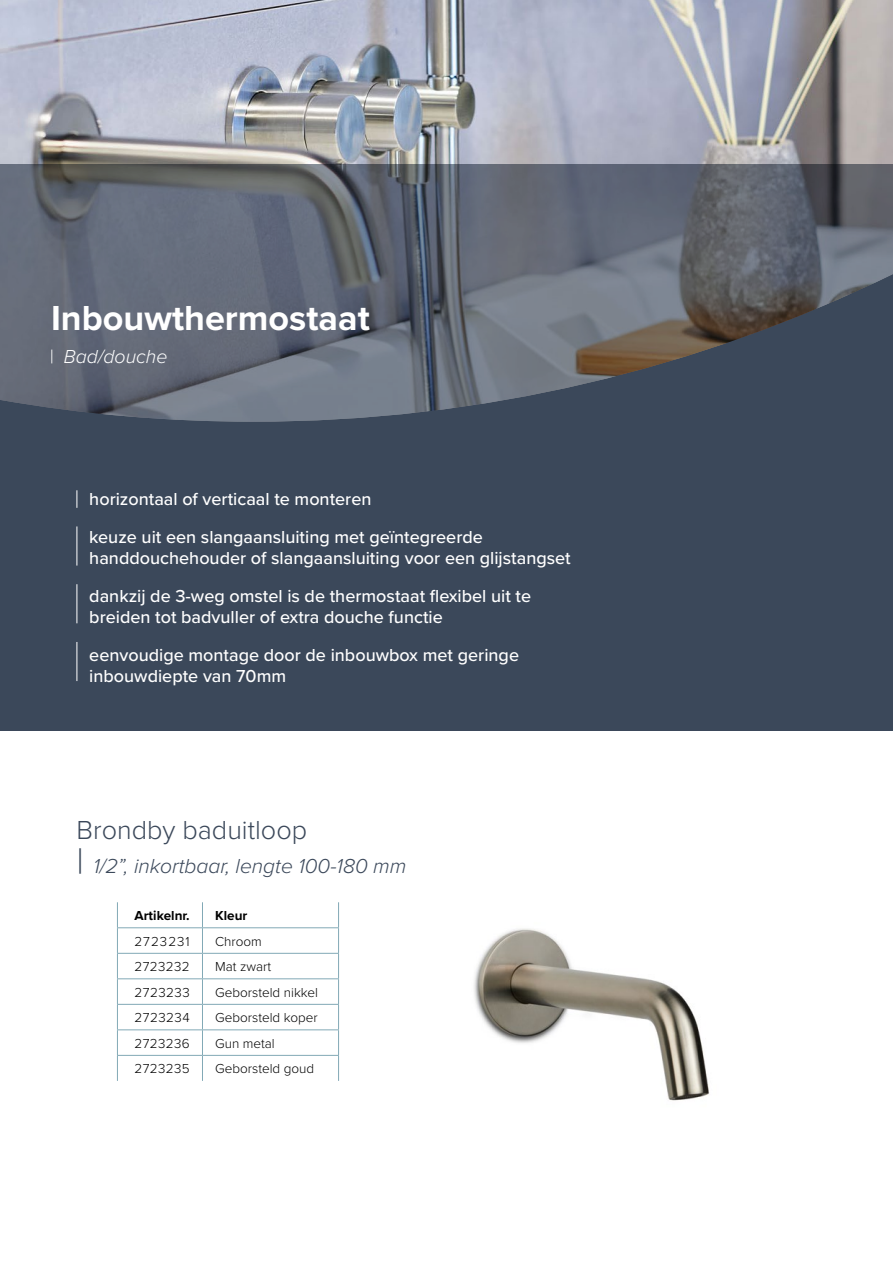
<style>
.page{position:relative;width:893px;height:1263px;background:#fff}
.page>*{position:absolute;margin:0;border:0;box-sizing:border-box;transform-origin:0 0}
.t1{font:700 36px "Proxima Nova";color:#fff}
.Artikel_titel{font:300 27px "Proxima Nova";color:#3b485a}
.Artikel_omschrijving{font:italic 300 21px "Proxima Nova";color:#3b485a}
.Subline_title{font:italic 300 19.5px "Proxima Nova";color:#fff}
.Lopende_tekst_wit{font:500 18px/21px "Proxima Nova";color:#fff}
.Artikelnummer{font:300 13.5px "Proxima Nova";color:#000}
.Artikelnummer-2{font:300 13.5px "Proxima Nova";letter-spacing:.03em;color:#000}
.t2{font:700 13.5px "Proxima Nova";letter-spacing:.005em;color:#000}
.Artikelnummer-3{font:300 13.5px "Proxima Nova";letter-spacing:.035em;color:#000}
.Artikelnummer-4{font:300 13.5px "Proxima Nova";letter-spacing:.075em;color:#000}
.s1{font-style:normal;font-size:36px}
</style>
<div class="page">
<div style="left:0;top:70px;width:893px;height:660px;background:#3b485a"></div>
<img style="left:474px;top:928px;width:236px;height:173px">
<hr style="left:202px;top:927px;width:137px;height:1px;background:#82a9b6">
<hr style="left:202px;top:953px;width:137px;height:1px;background:#82a9b6">
<hr style="left:117px;top:978px;width:85px;height:1px;background:#82a9b6">
<hr style="left:202px;top:978px;width:137px;height:1px;background:#82a9b6">
<hr style="left:117px;top:1004px;width:85px;height:1px;background:#82a9b6">
<hr style="left:202px;top:1004px;width:137px;height:1px;background:#82a9b6">
<hr style="left:117px;top:1029px;width:85px;height:1px;background:#82a9b6">
<hr style="left:202px;top:1029px;width:137px;height:1px;background:#82a9b6">
<hr style="left:117px;top:1055px;width:85px;height:1px;background:#82a9b6">
<hr style="left:202px;top:1055px;width:137px;height:1px;background:#82a9b6">
<svg style="left:338px;top:902px;width:1px;height:179px"></svg>
<hr style="left:117px;top:953px;width:85px;height:1px;background:#82a9b6">
<hr style="left:117px;top:927px;width:85px;height:1px;background:#82a9b6">
<svg style="left:117px;top:902px;width:1px;height:179px"></svg>
<svg style="left:202px;top:902px;width:1px;height:179px"></svg>
<img style="left:0;top:0;width:893px;height:164px">
<svg style="left:0;top:164px;width:893px;height:258px"></svg>
<svg style="left:77px;top:490px;width:1px;height:18px"></svg>
<hr style="left:77px;top:526px;width:1px;height:40px;background:#fff">
<hr style="left:77px;top:584px;width:1px;height:39px;background:#fff">
<hr style="left:77px;top:642px;width:1px;height:39px;background:#fff">
<p class="t1" style="left:51px;top:291px;width:320px">Inbouwthermostaat</p>
<p class="Subline_title" style="left:50px;top:342px;width:119px">| Bad/douche</p>
<p class="Lopende_tekst_wit" style="left:89px;top:487px;width:284px">horizontaal of verticaal te monteren</p>
<p class="Lopende_tekst_wit" style="left:89px;top:525px;width:483px">keuze uit een slangaansluiting met geïntegreerde handdouchehouder of slangaansluiting voor een glijstangset</p>
<p class="Lopende_tekst_wit" style="left:89px;top:584px;width:443px">dankzij de 3-weg omstel is de thermostaat flexibel uit te breiden tot badvuller of extra douche functie</p>
<p class="Lopende_tekst_wit" style="left:89px;top:643px;width:431px">eenvoudige montage door de inbouwbox met geringe inbouwdiepte van 70mm</p>
<p class="Artikel_titel" style="left:77px;top:809px;width:232px">Brondby baduitloop</p>
<p class="Artikel_omschrijving" style="left:77px;top:850px;width:331px"><span class="s1">|</span> 1/2”, inkortbaar, lengte 100-180 mm</p>
<p class="t2" style="left:134px;top:906px;width:57px">Artikelnr.</p>
<p class="t2" style="left:215px;top:906px;width:34px">Kleur</p>
<p class="Artikelnummer-4" style="left:134px;top:931px;width:57px">2723231</p>
<p class="Artikelnummer" style="left:215px;top:931px;width:48px">Chroom</p>
<p class="Artikelnummer-2" style="left:134px;top:957px;width:57px">2723232</p>
<p class="Artikelnummer" style="left:215px;top:957px;width:57px">Mat zwart</p>
<p class="Artikelnummer-3" style="left:134px;top:982px;width:57px">2723233</p>
<p class="Artikelnummer" style="left:215px;top:982px;width:104px">Geborsteld nikkel</p>
<p class="Artikelnummer-3" style="left:134px;top:1008px;width:57px">2723234</p>
<p class="Artikelnummer" style="left:215px;top:1008px;width:104px">Geborsteld koper</p>
<p class="Artikelnummer-2" style="left:134px;top:1033px;width:57px">2723236</p>
<p class="Artikelnummer" style="left:215px;top:1033px;width:61px">Gun metal</p>
<p class="Artikelnummer-2" style="left:134px;top:1059px;width:57px">2723235</p>
<p class="Artikelnummer" style="left:215px;top:1059px;width:101px">Geborsteld goud</p>
</div>
